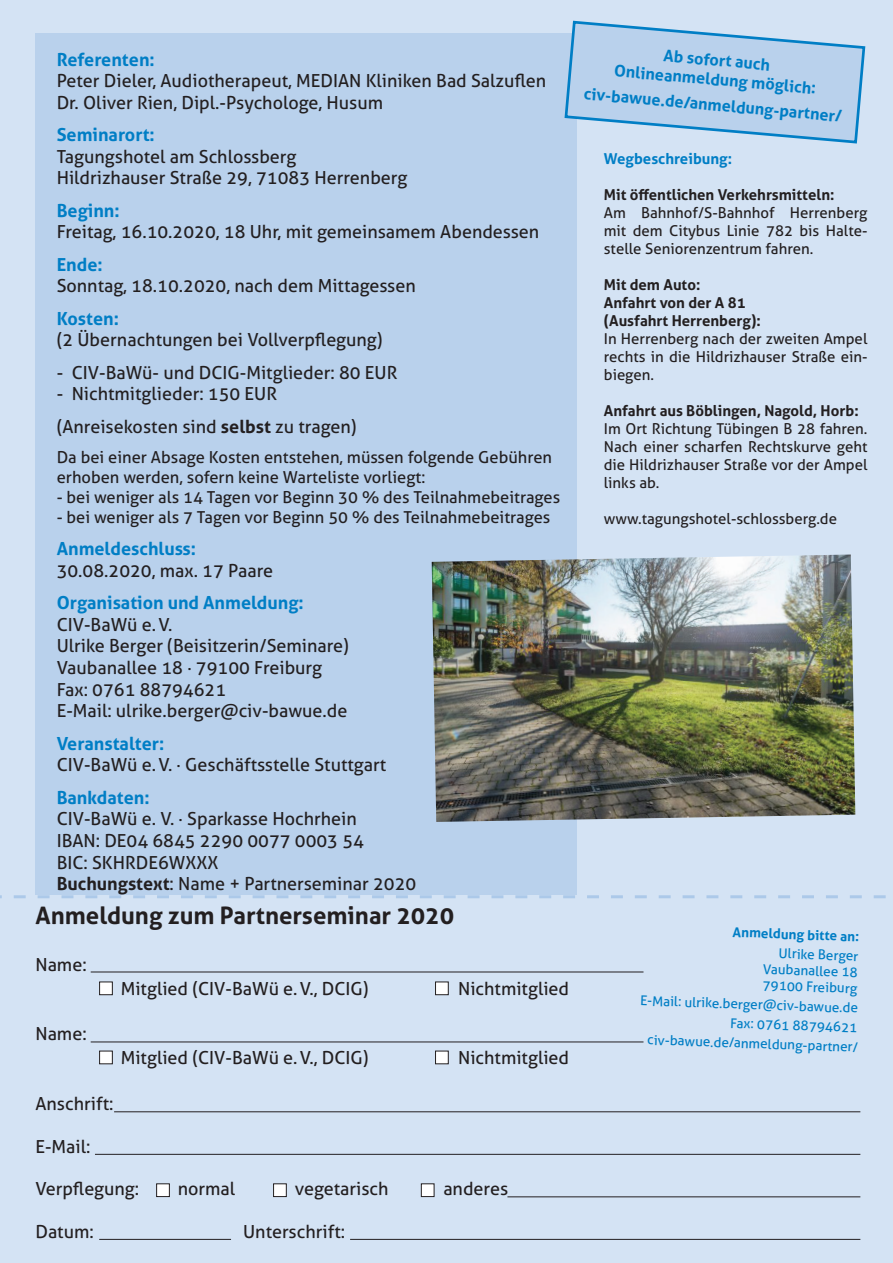
<style>
.page{position:relative;width:893px;height:1263px;background:#d4e3f4}
.page>*{position:absolute;margin:0;border:0;box-sizing:border-box;transform-origin:0 0}
.t1{font:700 24px "Aller";color:#231f20}
.t2{font:18px/21.6px "Aller";color:#231f20}
.t3{font:700 18px "Aller";color:#007ec5}
.t4{font:16.5px/19.8px "Aller";color:#231f20}
.t5{font:700 16.2px/19.5px "Aller";color:#007ec5;text-align:center}
.t6{font:15px/18px "Aller";color:#231f20;text-align:justify}
.t7{font:700 15px/18px "Aller";color:#231f20}
.t8{font:700 15px "Aller";color:#007ec5}
.t9{font:13.5px/16.2px "Aller";color:#007ec5;text-align:justify}
.t10{font:700 13.5px "Aller";color:#007ec5}
.s1{font-weight:700}
</style>
<div class="page">
<div style="left:35px;top:33px;width:542px;height:862px;background:#b9d1ec"></div>
<hr style="left:91px;top:971px;width:552px;height:1px;background:#231f20">
<hr style="left:91px;top:1041px;width:552px;height:1px;background:#231f20">
<hr style="left:114px;top:1111px;width:746px;height:1px;background:#231f20">
<hr style="left:507px;top:1196px;width:353px;height:1px;background:#231f20">
<hr style="left:99px;top:1239px;width:132px;height:1px;background:#231f20">
<hr style="left:350px;top:1239px;width:510px;height:1px;background:#231f20">
<div style="left:100px;top:982px;width:12px;height:13px;background:#fff"></div>
<div style="left:99px;top:981px;width:14px;height:14px;border:1px solid #231f20"></div>
<div style="left:435px;top:982px;width:13px;height:13px;background:#fff"></div>
<div style="left:435px;top:981px;width:14px;height:14px;border:1px solid #231f20"></div>
<div style="left:157px;top:1184px;width:12px;height:12px;background:#fff"></div>
<div style="left:156px;top:1183px;width:14px;height:14px;border:1px solid #231f20"></div>
<div style="left:274px;top:1184px;width:12px;height:12px;background:#fff"></div>
<div style="left:273px;top:1183px;width:14px;height:14px;border:1px solid #231f20"></div>
<div style="left:421px;top:1184px;width:13px;height:12px;background:#fff"></div>
<div style="left:421px;top:1183px;width:13px;height:14px;border:1px solid #231f20"></div>
<div style="left:100px;top:1051px;width:12px;height:13px;background:#fff"></div>
<div style="left:99px;top:1051px;width:14px;height:13px;border:1px solid #231f20"></div>
<div style="left:435px;top:1051px;width:13px;height:13px;background:#fff"></div>
<div style="left:435px;top:1051px;width:14px;height:13px;border:1px solid #231f20"></div>
<hr style="left:95px;top:1154px;width:765px;height:1px;background:#231f20">
<svg style="left:0;top:895px;width:886px;height:3px"></svg>
<img style="left:432px;top:554px;width:423px;height:268px">
<svg style="left:564px;top:20px;width:302px;height:124px"></svg>
<p class="t3" style="left:57px;top:48px;width:100px">Referenten:</p>
<p class="t2" style="left:57px;top:70px;width:491px">Peter Dieler, Audiotherapeut, MEDIAN Kliniken Bad Salzuflen<br>Dr. Oliver Rien, Dipl.-Psychologe, Husum</p>
<p class="t3" style="left:57px;top:124px;width:100px">Seminarort:</p>
<p class="t2" style="left:57px;top:146px;width:352px">Tagungshotel am Schlossberg<br>Hildrizhauser Straße 29, 71083 Herrenberg</p>
<p class="t3" style="left:57px;top:199px;width:65px">Beginn:</p>
<p class="t2" style="left:57px;top:221px;width:484px">Freitag, 16.10.2020, 18 Uhr, mit gemeinsamem Abendessen</p>
<p class="t3" style="left:57px;top:253px;width:48px">Ende:</p>
<p class="t2" style="left:57px;top:275px;width:361px">Sonntag, 18.10.2020, nach dem Mittagessen</p>
<p class="t3" style="left:57px;top:307px;width:64px">Kosten:</p>
<p class="t2" style="left:57px;top:329px;width:327px">(2 Übernachtungen bei Vollverpflegung)</p>
<p class="t2" style="left:57px;top:362px;width:342px">- CIV-BaWü- und DCIG-Mitglieder: 80 EUR</p>
<p class="t2" style="left:57px;top:378px;width:301px;line-height:32.4px">- Nichtmitglieder: 150 EUR (Anreisekosten sind <span class="s1">selbst</span> zu tragen)</p>
<p class="t4" style="left:57px;top:448px;width:497px">Da bei einer Absage Kosten entstehen, müssen folgende Gebühren erhoben werden, sofern keine Warteliste vorliegt:</p>
<p class="t4" style="left:57px;top:487px;width:505px">- bei weniger als 14 Tagen vor Beginn 30 % des Teilnahmebeitrages</p>
<p class="t4" style="left:57px;top:507px;width:495px">- bei weniger als 7 Tagen vor Beginn 50 % des Teilnahmebeitrages</p>
<p class="t3" style="left:57px;top:538px;width:141px">Anmeldeschluss:</p>
<p class="t2" style="left:57px;top:560px;width:218px">30.08.2020, max. 17 Paare</p>
<p class="t3" style="left:57px;top:592px;width:249px">Organisation und Anmeldung:</p>
<p class="t2" style="left:57px;top:614px;width:294px">CIV-BaWü e.V.<br>Ulrike Berger (Beisitzerin/Seminare)<br>Vaubanallee 18 · 79100 Freiburg<br>Fax: 0761 88794621<br>E-Mail: ulrike.berger@civ-bawue.de</p>
<p class="t3" style="left:57px;top:732px;width:109px">Veranstalter:</p>
<p class="t2" style="left:57px;top:754px;width:331px">CIV-BaWü e.V. · Geschäftsstelle Stuttgart</p>
<p class="t3" style="left:57px;top:786px;width:94px">Bankdaten:</p>
<p class="t2" style="left:57px;top:808px;width:361px">CIV-BaWü e. V. · Sparkasse Hochrhein<br>IBAN: DE04 6845 2290 0077 0003 54<br>BIC: SKHRDE6WXXX<br><span class="s1">Buchungstext</span>: Name + Partnerseminar 2020</p>
<h1 class="t1" style="left:35px;top:901px;width:420px">Anmeldung zum Partnerseminar 2020</h1>
<p class="t2" style="left:35px;top:953px;width:53px">Name:</p>
<p class="t2" style="left:121px;top:977px;width:249px">Mitglied (CIV-BaWü e.V., DCIG)</p>
<p class="t2" style="left:458px;top:977px;width:112px">Nichtmitglied</p>
<p class="t2" style="left:35px;top:1022px;width:53px">Name:</p>
<p class="t2" style="left:121px;top:1046px;width:249px">Mitglied (CIV-BaWü e.V., DCIG)</p>
<p class="t2" style="left:458px;top:1046px;width:112px">Nichtmitglied</p>
<p class="t2" style="left:35px;top:1093px;width:80px">Anschrift:</p>
<p class="t2" style="left:35px;top:1135px;width:57px">E-Mail:</p>
<p class="t2" style="left:35px;top:1178px;width:105px">Verpflegung:</p>
<p class="t2" style="left:178px;top:1178px;width:59px">normal</p>
<p class="t2" style="left:295px;top:1178px;width:95px">vegetarisch</p>
<p class="t2" style="left:443px;top:1178px;width:66px">anderes</p>
<p class="t2" style="left:35px;top:1220px;width:60px">Datum:</p>
<p class="t2" style="left:243px;top:1220px;width:104px">Unterschrift:</p>
<p class="t5" style="left:617px;top:41px;width:204px;rotate:5deg">Ab sofort auch<br>Onlineanmeldung möglich:</p>
<p class="t5" style="left:585px;top:84px;width:260px;rotate:5deg">civ-bawue.de/anmeldung-partner/</p>
<p class="t8" style="left:604px;top:150px;width:130px">Wegbeschreibung:</p>
<p class="t7" style="left:604px;top:186px;width:232px">Mit öffentlichen Verkehrsmitteln:</p>
<p class="t6" style="left:604px;top:204px;width:265px">Am Bahnhof/S-Bahnhof Herrenberg mit dem Citybus Linie 782 bis Halte&shy;stelle Seniorenzentrum fahren.</p>
<p class="t7" style="left:604px;top:276px;width:158px">Mit dem Auto:<br>Anfahrt von der A 81 (Ausfahrt Herrenberg):</p>
<p class="t6" style="left:604px;top:330px;width:265px">In Herrenberg nach der zweiten Ampel rechts in die Hildrizhauser Straße ein&shy;biegen.</p>
<p class="t7" style="left:604px;top:402px;width:256px">Anfahrt aus Böblingen, Nagold, Horb:</p>
<p class="t6" style="left:604px;top:420px;width:265px">Im Ort Richtung Tübingen B 28 fahren.<br>Nach einer scharfen Rechtskurve geht die Hildrizhauser Straße vor der Ampel links ab.</p>
<p class="t6" style="left:604px;top:510px;width:235px">www.tagungshotel-schlossberg.de</p>
<p class="t10" style="left:733px;top:924px;width:128px;rotate:2deg">Anmeldung bitte an:</p>
<p class="t9" style="left:764px;top:944px;width:96px;text-indent:15px;rotate:2deg">Ulrike Berger Vaubanallee 18<br>79100 Freiburg</p>
<p class="t9" style="left:640px;top:990px;width:221px;line-height:19.5px;text-align:right;rotate:2deg">E-Mail: ulrike.berger@civ-bawue.de<br>Fax: 0761 88794621 civ-bawue.de/anmeldung-partner/</p>
</div>
